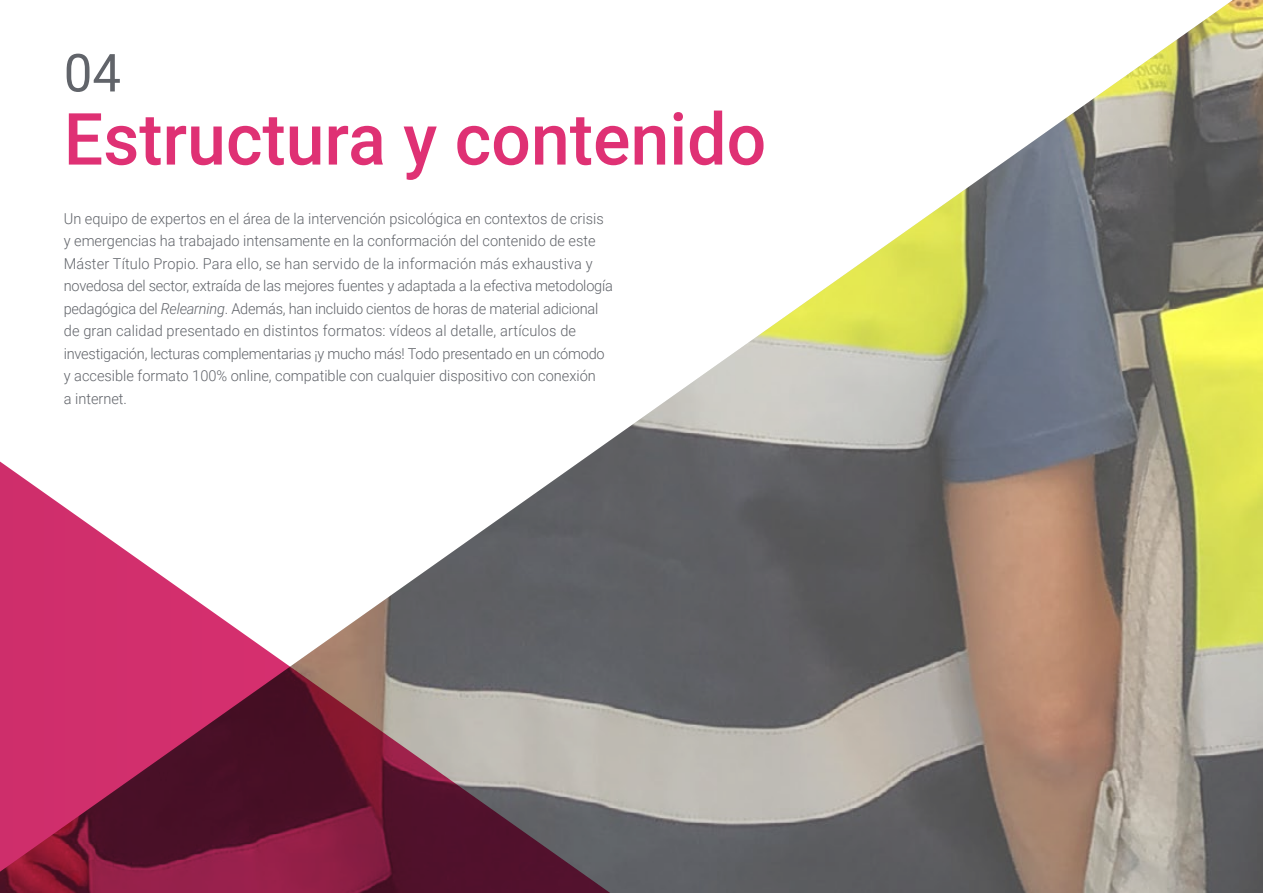
<style>
.page{position:relative;width:1263px;height:893px;background:#fff}
.page>*{position:absolute;margin:0;border:0;box-sizing:border-box;transform-origin:0 0}
.t1{font:500 72px "Roboto";color:#df3174}
.t2{font:52.5px "Roboto";color:#61646a}
.t3{font:300 15px/22.5px "Roboto";color:#61646a}
.s1{font-style:italic}
</style>
<div class="page">
<img style="left:602px;top:0;width:661px;height:893px">
<svg style="left:0;top:446px;width:640px;height:447px"></svg>
<h2 class="t2" style="left:64px;top:36px;width:59px">04</h2>
<h1 class="t1" style="left:64px;top:89px;width:704px">Estructura y contenido</h1>
<p class="t3" style="left:64px;top:207px;width:551px">Un equipo de expertos en el área de la intervención psicológica en contextos de crisis y emergencias ha trabajado intensamente en la conformación del contenido de este Máster Título Propio. Para ello, se han servido de la información más exhaustiva y novedosa del sector, extraída de las mejores fuentes y adaptada a la efectiva metodología pedagógica del <span class="s1">Relearning</span>. Además, han incluido cientos de horas de material adicional de gran calidad presentado en distintos formatos: vídeos al detalle, artículos de investigación, lecturas complementarias ¡y mucho más! Todo presentado en un cómodo y accesible formato 100% online, compatible con cualquier dispositivo con conexión<br>a internet.</p>
</div>
